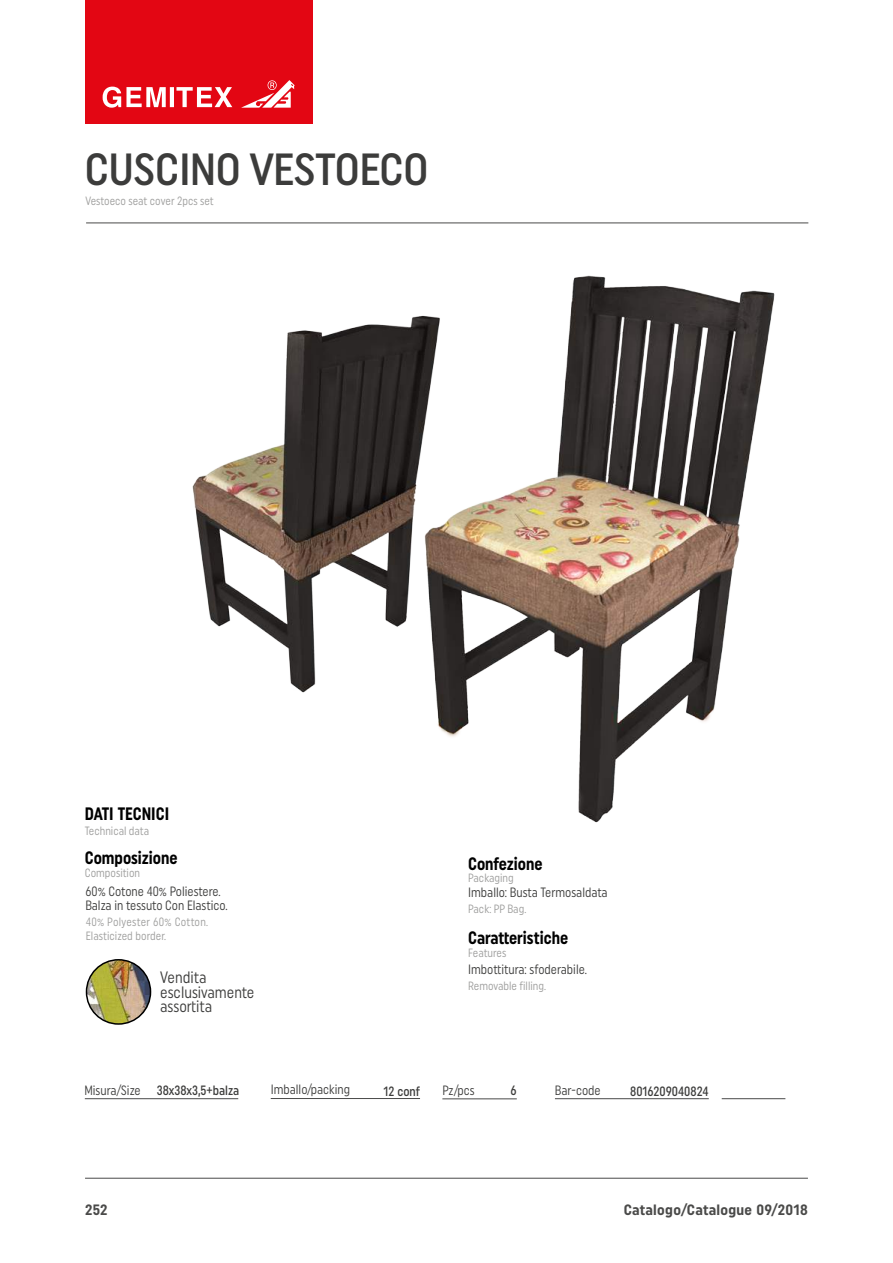
<style>
.page{position:relative;width:893px;height:1263px;background:#fff}
.page>*{position:absolute;margin:0;border:0;box-sizing:border-box;transform-origin:0 0}
.t1{font:500 45px "Uniform Condensed";letter-spacing:-.02em;color:#3c3c3b}
.t2{font:700 18px "Uniform Condensed";color:#000;scale:.9 1}
.t3{font:16.5px/14.4px "Uniform Condensed";color:#3c3c3b;scale:.9 1}
.t4{font:700 15px "Uniform Condensed";letter-spacing:.02em;color:#4a4a49}
.t5{font:13.5px/14.4px "Uniform Condensed";color:#3c3c3b;scale:.9 1}
.t6{font:500 13.5px "Uniform Condensed";color:#3c3c3b;scale:.9 1}
.t7{font:12px/14.4px "Uniform Condensed";color:#9d9d9c;scale:.9 1}
.s1{font-weight:400}
</style>
<div class="page">
<hr style="left:86px;top:223px;width:722px;height:1px;background:#4a4a49">
<img style="left:86px;top:960px;width:65px;height:64px;border-radius:32px">
<div style="left:86px;top:959px;width:65px;height:66px;border:2px solid #000;border-radius:50%"></div>
<hr style="left:85px;top:1098px;width:153px;height:1px;background:#4a4a49">
<hr style="left:271px;top:1098px;width:149px;height:1px;background:#4a4a49">
<hr style="left:555px;top:1098px;width:154px;height:1px;background:#4a4a49">
<hr style="left:722px;top:1098px;width:63px;height:1px;background:#4a4a49">
<hr style="left:442px;top:1098px;width:75px;height:1px;background:#4a4a49">
<img style="left:192px;top:330px;width:127px;height:363px">
<img style="left:319px;top:222px;width:490px;height:601px">
<div style="left:85px;top:0;width:227px;height:123px;background:#e30613"></div>
<svg style="left:103px;top:87px;width:63px;height:21px"></svg>
<hr style="left:170px;top:87px;width:4px;height:20px;background:#fff">
<svg style="left:176px;top:87px;width:56px;height:20px"></svg>
<svg style="left:241px;top:80px;width:54px;height:28px"></svg>
<hr style="left:85px;top:1178px;width:723px;height:1px;background:#4a4a49">
<h1 class="t1" style="left:84px;top:143px;width:346px">CUSCINO VESTOECO</h1>
<p class="t7" style="left:85px;top:193px;width:144px">Vestoeco seat cover 2pcs set</p>
<h2 class="t2" style="left:85px;top:803px;width:95px">DATI TECNICI</h2>
<p class="t7" style="left:85px;top:823px;width:73px">Technical data</p>
<h2 class="t2" style="left:85px;top:847px;width:105px">Composizione</h2>
<p class="t7" style="left:85px;top:865px;width:63px">Composition</p>
<p class="t5" style="left:85px;top:883px;width:160px">60% Cotone 40% Poliestere.<br>Balza in tessuto Con Elastico.</p>
<p class="t7" style="left:86px;top:914px;width:138px">40% Polyester 60% Cotton.<br>Elasticized border.</p>
<h3 class="t3" style="left:160px;top:970px;width:106px">Vendita esclusivamente assortita</h3>
<h2 class="t2" style="left:468px;top:853px;width:84px">Confezione</h2>
<p class="t7" style="left:468px;top:870px;width:52px">Packaging</p>
<p class="t5" style="left:468px;top:885px;width:157px">Imballo: Busta Termosaldata</p>
<p class="t7" style="left:468px;top:901px;width:66px">Pack: PP Bag.</p>
<h2 class="t2" style="left:468px;top:927px;width:113px">Caratteristiche</h2>
<p class="t5" style="left:468px;top:962px;width:133px">Imbottitura: sfoderabile.</p>
<p class="t7" style="left:468px;top:978px;width:88px">Removable filling.</p>
<p class="t7" style="left:468px;top:945px;width:44px">Features</p>
<p class="t6" style="left:84px;top:1082px;width:174px"><span class="s1">Misura/Size</span> 38x38x3,5+balza</p>
<p class="t5" style="left:271px;top:1082px;width:90px">Imballo/packing</p>
<p class="t6" style="left:384px;top:1083px;width:42px">12 conf</p>
<p class="t5" style="left:442px;top:1083px;width:38px">Pz/pcs</p>
<p class="t6" style="left:511px;top:1082px;width:8px">6</p>
<p class="t5" style="left:555px;top:1083px;width:52px">Bar-code</p>
<p class="t6" style="left:630px;top:1083px;width:89px">8016209040824</p>
<p class="t4" style="left:85px;top:1201px;width:24px">252</p>
<p class="t4" style="left:624px;top:1201px;width:186px">Catalogo/Catalogue 09/2018</p>
</div>
